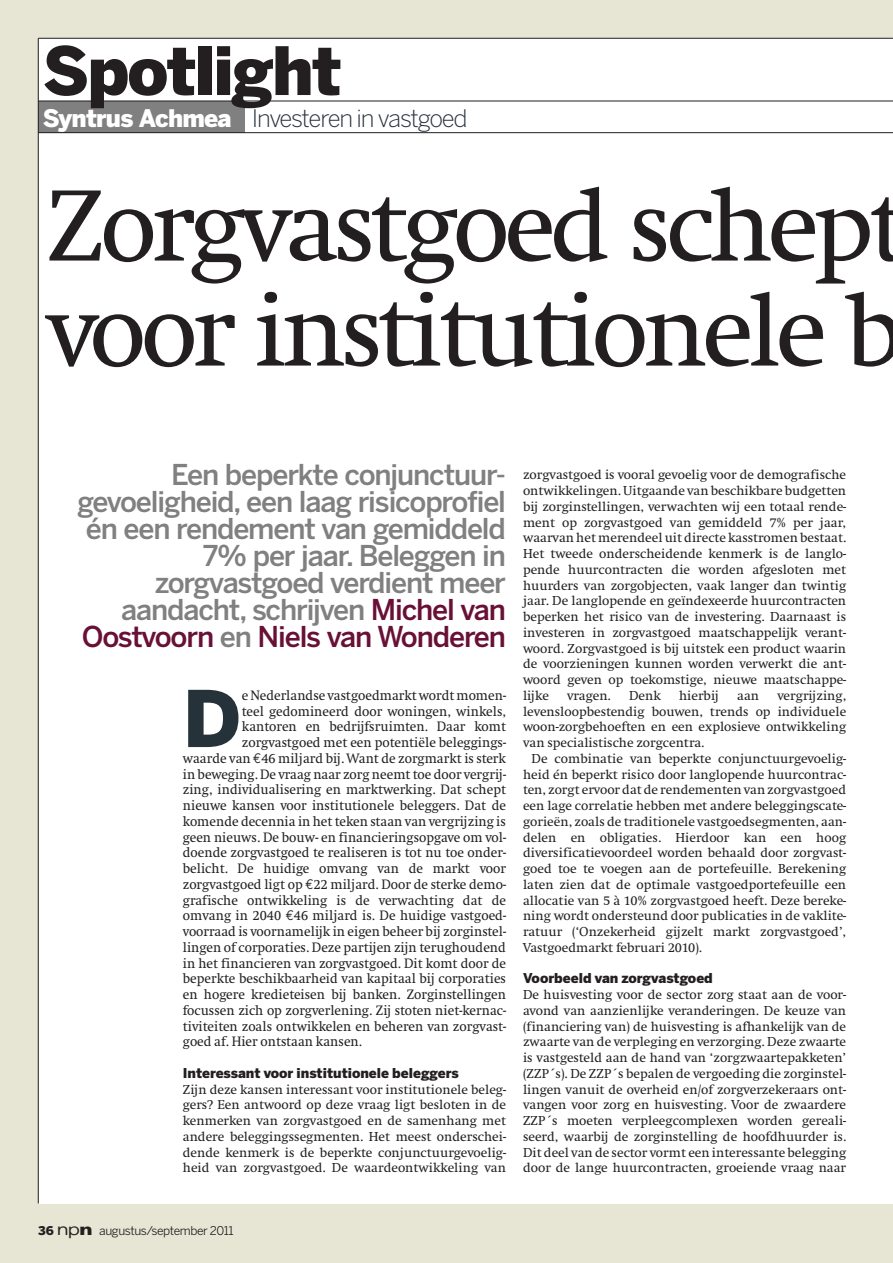
<style>
.page{position:relative;width:893px;height:1263px;background:#e7e5d4}
.page>*{position:absolute;margin:0;border:0;box-sizing:border-box;transform-origin:0 0}
.NPN_HEADLINE_LARGE{font:105px/105px "Swift EF";letter-spacing:-.05em;color:#231f20}
.NPN_DROP_CAP_LARGE{font:900 77.4px "Benton Sans";color:#26323a}
.t1{font:900 66px "Benton Sans";letter-spacing:-.03em;color:#231f20}
.NPN_FEATURE_STANDFIR{font:500 28.5px/27px "Benton Sans";letter-spacing:-.04em;color:#808080;text-align:right}
.t2{font:300 24px "Benton Sans";letter-spacing:-.06em;color:#26323a}
.t3{font:900 24px "Benton Sans";letter-spacing:-.03em;color:#fff}
.NPN_DROP_CAP_LARGE-2{font:14.1px "Swift EF";color:#231f20;scale:.95 1}
.NPN_BODY_INDENT{font:13.5px/15.8px "Swift EF";color:#231f20;text-align:justify}
.NPN_BODY_INDENT-2{font:900 13.5px "Benton Sans";color:#231f20}
.t4{font:12px "Benton Sans";letter-spacing:-.035em;color:#231f20}
.s1{color:#681036}
.s2{font-family:"Euro Mono"}
.s3{font-weight:900}
.s4{font-family:"U53";font-size:18px}
.s5{font-family:"U83";font-size:18px}
</style>
<div class="page">
<div style="left:39px;top:38px;width:854px;height:1165px;background:#fff"></div>
<div style="left:38px;top:101px;width:206px;height:32px;background:#808080"></div>
<hr style="left:38px;top:38px;width:855px;height:1px;background:#231f20">
<hr style="left:38px;top:38px;width:1px;height:1165px;background:#231f20">
<hr style="left:38px;top:101px;width:855px;height:1px;background:#231f20">
<hr style="left:38px;top:132px;width:855px;height:1px;background:#231f20">
<p class="t1" style="left:43px;top:31px;width:301px">Spotlight</p>
<p class="t3" style="left:43px;top:103px;width:191px">Syntrus Achmea</p>
<p class="t2" style="left:252px;top:104px;width:217px">Investeren in vastgoed</p>
<p class="NPN_HEADLINE_LARGE" style="left:47px;top:176px;width:862px">Zorgvastgoed schept voor institutionele b</p>
<p class="NPN_FEATURE_STANDFIR" style="left:77px;top:460px;width:430px">Een beperkte conjunctuur&shy;gevoeligheid, een laag risicoprofiel én een rendement van gemiddeld<br>7% per jaar. Beleggen in zorgvastgoed verdient meer aandacht, schrijven <span class="s1">Michel van<br>Oostvoorn</span> en <span class="s1">Niels van Wonderen</span></p>
<p class="NPN_DROP_CAP_LARGE" style="left:183px;top:672px;width:60px">D</p>
<p class="NPN_DROP_CAP_LARGE-2" style="left:242px;top:688px;width:280px">e Nederlandse vastgoedmarkt wordt momen-</p>
<p class="NPN_DROP_CAP_LARGE-2" style="left:242px;top:703px;width:280px">teel gedomineerd door woningen, winkels,</p>
<p class="NPN_DROP_CAP_LARGE-2" style="left:242px;top:719px;width:280px">kantoren en bedrijfsruimten. Daar komt</p>
<p class="NPN_DROP_CAP_LARGE-2" style="left:242px;top:735px;width:280px">zorgvastgoed met een potentiële beleggings-</p>
<p class="NPN_DROP_CAP_LARGE-2" style="left:183px;top:751px;width:342px">waarde van <span class="s2">E</span>46 miljard bij. Want de zorgmarkt is sterk</p>
<p class="NPN_DROP_CAP_LARGE-2" style="left:183px;top:766px;width:342px">in beweging. De vraag naar zorg neemt toe door vergrij-</p>
<p class="NPN_DROP_CAP_LARGE-2" style="left:183px;top:782px;width:342px">zing, individualisering en marktwerking. Dat schept</p>
<p class="NPN_DROP_CAP_LARGE-2" style="left:183px;top:798px;width:342px">nieuwe kansen voor institutionele beleggers. Dat de</p>
<p class="NPN_DROP_CAP_LARGE-2" style="left:183px;top:814px;width:342px">komende decennia in het teken staan van vergrijzing is</p>
<p class="NPN_DROP_CAP_LARGE-2" style="left:183px;top:829px;width:342px">geen nieuws. De bouw- en financieringsopgave om vol-</p>
<p class="NPN_DROP_CAP_LARGE-2" style="left:183px;top:845px;width:342px">doende zorgvastgoed te realiseren is tot nu toe onder-</p>
<p class="NPN_DROP_CAP_LARGE-2" style="left:183px;top:861px;width:342px">belicht. De huidige omvang van de markt voor</p>
<p class="NPN_DROP_CAP_LARGE-2" style="left:183px;top:877px;width:342px">zorgvastgoed ligt op <span class="s2">E</span>22 miljard. Door de sterke demo-</p>
<p class="NPN_DROP_CAP_LARGE-2" style="left:183px;top:892px;width:342px">grafische ontwikkeling is de verwachting dat de</p>
<p class="NPN_DROP_CAP_LARGE-2" style="left:183px;top:908px;width:342px">omvang in 2040 <span class="s2">E</span>46 miljard is. De huidige vastgoed-</p>
<p class="NPN_DROP_CAP_LARGE-2" style="left:183px;top:924px;width:342px">voorraad is voornamelijk in eigen beheer bij zorginstel-</p>
<p class="NPN_DROP_CAP_LARGE-2" style="left:183px;top:940px;width:342px">lingen of corporaties. Deze partijen zijn terughoudend</p>
<p class="NPN_DROP_CAP_LARGE-2" style="left:183px;top:955px;width:342px">in het financieren van zorgvastgoed. Dit komt door de</p>
<p class="NPN_DROP_CAP_LARGE-2" style="left:183px;top:971px;width:342px">beperkte beschikbaarheid van kapitaal bij corporaties</p>
<p class="NPN_DROP_CAP_LARGE-2" style="left:183px;top:987px;width:342px">en hogere kredieteisen bij banken. Zorginstellingen</p>
<p class="NPN_DROP_CAP_LARGE-2" style="left:183px;top:1003px;width:342px">focussen zich op zorgverlening. Zij stoten niet-kernac-</p>
<p class="NPN_DROP_CAP_LARGE-2" style="left:183px;top:1018px;width:342px">tiviteiten zoals ontwikkelen en beheren van zorgvast-</p>
<p class="NPN_DROP_CAP_LARGE-2" style="left:183px;top:1034px;width:190px">goed af. Hier ontstaan kansen.</p>
<p class="NPN_BODY_INDENT-2" style="left:183px;top:1065px;width:277px">Interessant voor institutionele beleggers</p>
<p class="NPN_BODY_INDENT" style="left:183px;top:1081px;width:325px">Zijn deze kansen interessant voor institutionele beleg&shy;gers? Een antwoord op deze vraag ligt besloten in de kenmerken van zorgvastgoed en de samenhang met andere beleggingssegmenten. Het meest onderschei&shy;dende kenmerk is de beperkte conjunctuurgevoelig&shy;heid van zorgvastgoed. De waardeontwikkeling van</p>
<p class="NPN_BODY_INDENT" style="left:523px;top:467px;width:325px">zorgvastgoed is vooral gevoelig voor de demografische ontwikkelingen. Uitgaande van beschikbare budgetten bij zorginstellingen, verwachten wij een totaal rende&shy;ment op zorgvastgoed van gemiddeld 7% per jaar, waarvan het merendeel uit directe kasstromen bestaat.<br>Het tweede onderscheidende kenmerk is de langlo&shy;pende huurcontracten die worden afgesloten met huurders van zorgobjecten, vaak langer dan twintig jaar. De langlopende en geïndexeerde huurcontracten beperken het risico van de investering. Daarnaast is investeren in zorgvastgoed maatschappelijk verant&shy;woord. Zorgvastgoed is bij uitstek een product waarin de voorzieningen kunnen worden verwerkt die ant&shy;woord geven op toekomstige, nieuwe maatschappe&shy;lijke</p>
<p class="NPN_BODY_INDENT" style="left:567px;top:688px;width:45px">vragen.</p>
<p class="NPN_BODY_INDENT" style="left:629px;top:688px;width:33px">Denk</p>
<p class="NPN_BODY_INDENT" style="left:679px;top:688px;width:41px">hierbij</p>
<p class="NPN_BODY_INDENT" style="left:737px;top:688px;width:23px">aan</p>
<p class="NPN_BODY_INDENT" style="left:523px;top:688px;width:325px;text-indent:254px">vergrijzing, levensloopbestendig bouwen, trends op individuele woon-zorgbehoeften en een explosieve ontwikkeling van specialistische zorgcentra.</p>
<p class="NPN_BODY_INDENT" style="left:523px;top:751px;width:325px;text-indent:9px">De combinatie van beperkte conjunctuurgevoelig&shy;heid én beperkt risico door langlopende huurcontrac&shy;ten, zorgt ervoor dat de rendementen van zorgvastgoed een lage correlatie hebben met andere beleggingscate&shy;gorieën, zoals de traditionele vastgoedsegmenten, aan&shy;delen en obligaties. Hierdoor kan een hoog diversificatievoordeel worden behaald door zorgvast&shy;goed toe te voegen aan de portefeuille. Berekening laten zien dat de optimale vastgoedportefeuille een allocatie van 5 à 10% zorgvastgoed heeft. Deze bereke&shy;ning wordt ondersteund door publicaties in de vaklite&shy;ratuur (‘Onzekerheid gijzelt markt zorgvastgoed’, Vastgoedmarkt februari 2010).</p>
<p class="NPN_BODY_INDENT-2" style="left:523px;top:970px;width:191px">Voorbeeld van zorgvastgoed</p>
<p class="NPN_BODY_INDENT" style="left:523px;top:987px;width:325px">De huisvesting voor de sector zorg staat aan de voor&shy;avond van aanzienlijke veranderingen. De keuze van (financiering van) de huisvesting is afhankelijk van de zwaarte van de verpleging en verzorging. Deze zwaarte is vastgesteld aan de hand van ‘zorgzwaartepakketen’ (ZZP´s). De ZZP´s bepalen de vergoeding die zorginstel&shy;lingen vanuit de overheid en/of zorgverzekeraars ont&shy;vangen voor zorg en huisvesting. Voor de zwaardere ZZP´s moeten verpleegcomplexen worden gereali&shy;seerd, waarbij de zorginstelling de hoofdhuurder is.<br>Dit deel van de sector vormt een interessante belegging door de lange huurcontracten, groeiende vraag naar</p>
<p class="t4" style="left:38px;top:1224px;width:197px"><span class="s3">36</span> <span class="s4">np</span><span class="s5">n</span> augustus/september 2011</p>
</div>
